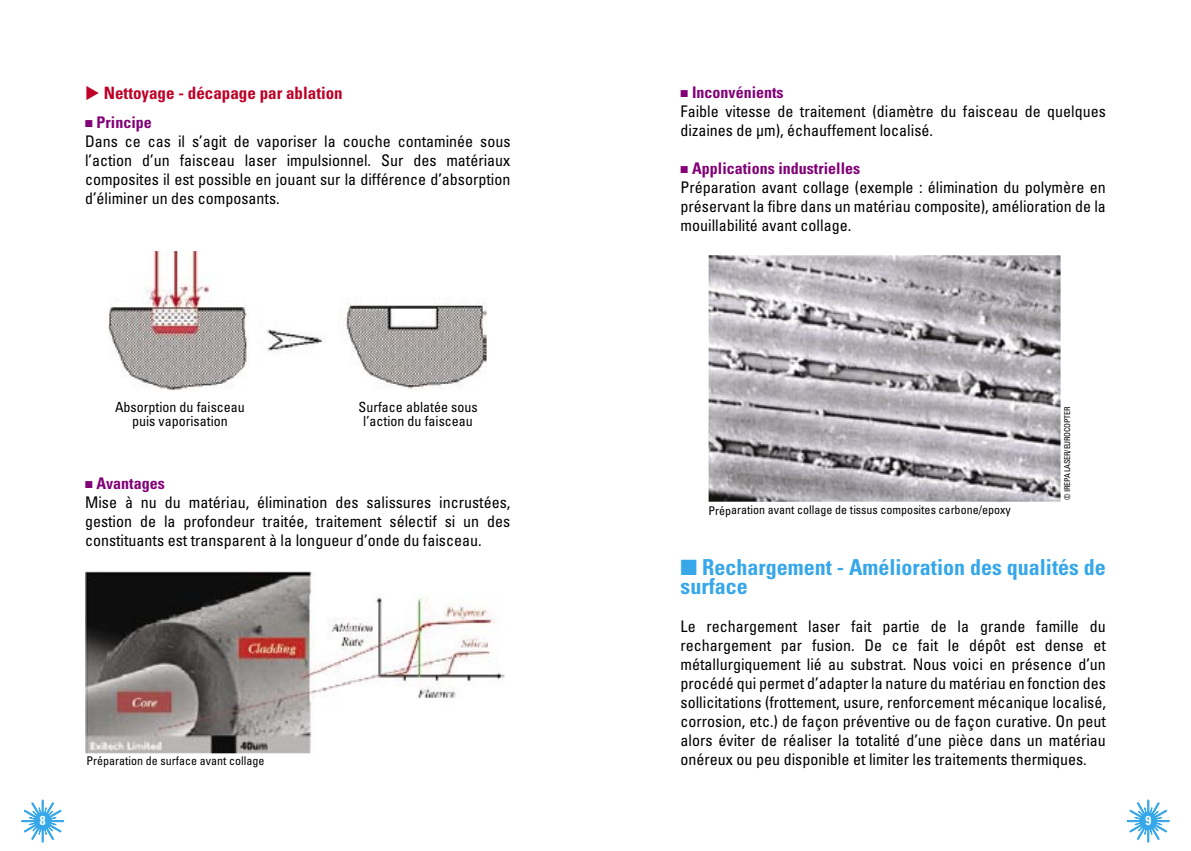
<style>
.page{position:relative;width:1191px;height:851px;background:#fff}
.page>*{position:absolute;margin:0;border:0;box-sizing:border-box;transform-origin:0 0}
.t1{font:700 condensed 22px/19px "Univers";color:#36a7e9}
.t2{font:700 condensed 17px "Univers";color:#be0027}
.t3{font:condensed 16px/19px "Univers";color:#000;text-align:justify}
.t4{font:700 condensed 16px "Univers";color:#830078}
.t5{font:condensed 14px/14px "Univers";color:#000;text-align:center}
.t6{font:700 condensed 13px "Univers";color:#fff}
.t7{font:condensed 12px "Univers";color:#000}
.t8{font:condensed 8px "Univers";letter-spacing:-.02em;color:#000}
</style>
<div class="page">
<svg style="left:1127px;top:799px;width:42px;height:43px"></svg>
<svg style="left:21px;top:799px;width:43px;height:43px"></svg>
<img style="left:109px;top:251px;width:377px;height:139px">
<img style="left:85px;top:571px;width:419px;height:182px">
<img style="left:708px;top:255px;width:352px;height:246px">
<p class="t2" style="left:85px;top:82px;width:259px">◆ Nettoyage - décapage par ablation</p>
<p class="t4" style="left:97px;top:112px;width:57px">Principe</p>
<p class="t3" style="left:85px;top:131px;width:427px">Dans ce cas il s’agit de vaporiser la couche contaminée sous l’action d’un faisceau laser impulsionnel. Sur des matériaux composites il est possible en jouant sur la différence d’absorption d’éliminer un des composants.</p>
<p class="t5" style="left:115px;top:399px;width:131px">Absorption du faisceau</p>
<p class="t5" style="left:132px;top:413px;width:97px">puis vaporisation</p>
<p class="t5" style="left:358px;top:399px;width:120px">Surface ablatée sous l’action du faisceau</p>
<p class="t4" style="left:97px;top:473px;width:70px">Avantages</p>
<p class="t3" style="left:85px;top:492px;width:427px">Mise à nu du matériau, élimination des salissures incrustées, gestion de la profondeur traitée, traitement sélectif si un des constituants est transparent à la longueur d’onde du faisceau.</p>
<p class="t7" style="left:86px;top:752px;width:179px">Préparation de surface avant collage</p>
<p class="t4" style="left:692px;top:82px;width:93px">Inconvénients</p>
<p class="t3" style="left:680px;top:101px;width:427px">Faible vitesse de traitement (diamètre du faisceau de quelques dizaines de µm), échauffement localisé.</p>
<p class="t4" style="left:692px;top:158px;width:169px">Applications industrielles</p>
<p class="t3" style="left:680px;top:177px;width:427px">Préparation avant collage (exemple : élimination du polymère en préservant la fibre dans un matériau composite), amélioration de la mouillabilité avant collage.</p>
<p class="t7" style="left:708px;top:502px;width:303px">Préparation avant collage de tissus composites carbone/epoxy</p>
<p class="t8" style="left:1062px;top:500px;width:95px;rotate:-90deg">© IREPA LASER/EUROCOPTER</p>
<p class="t1" style="left:680px;top:557px;width:427px;text-indent:22px">Rechargement - Amélioration des qualités de surface</p>
<p class="t3" style="left:680px;top:616px;width:427px">Le rechargement laser fait partie de la grande famille du rechargement par fusion. De ce fait le dépôt est dense et métallurgiquement lié au substrat. Nous voici en présence d’un procédé qui permet d’adapter la nature du matériau en fonction des sollicitations (frottement, usure, renforcement mécanique localisé, corrosion, etc.) de façon préventive ou de façon curative. On peut alors éviter de réaliser la totalité d’une pièce dans un matériau onéreux ou peu disponible et limiter les traitements thermiques.</p>
<p class="t6" style="left:40px;top:812px;width:7px">8</p>
<p class="t6" style="left:1145px;top:812px;width:7px">9</p>
</div>
